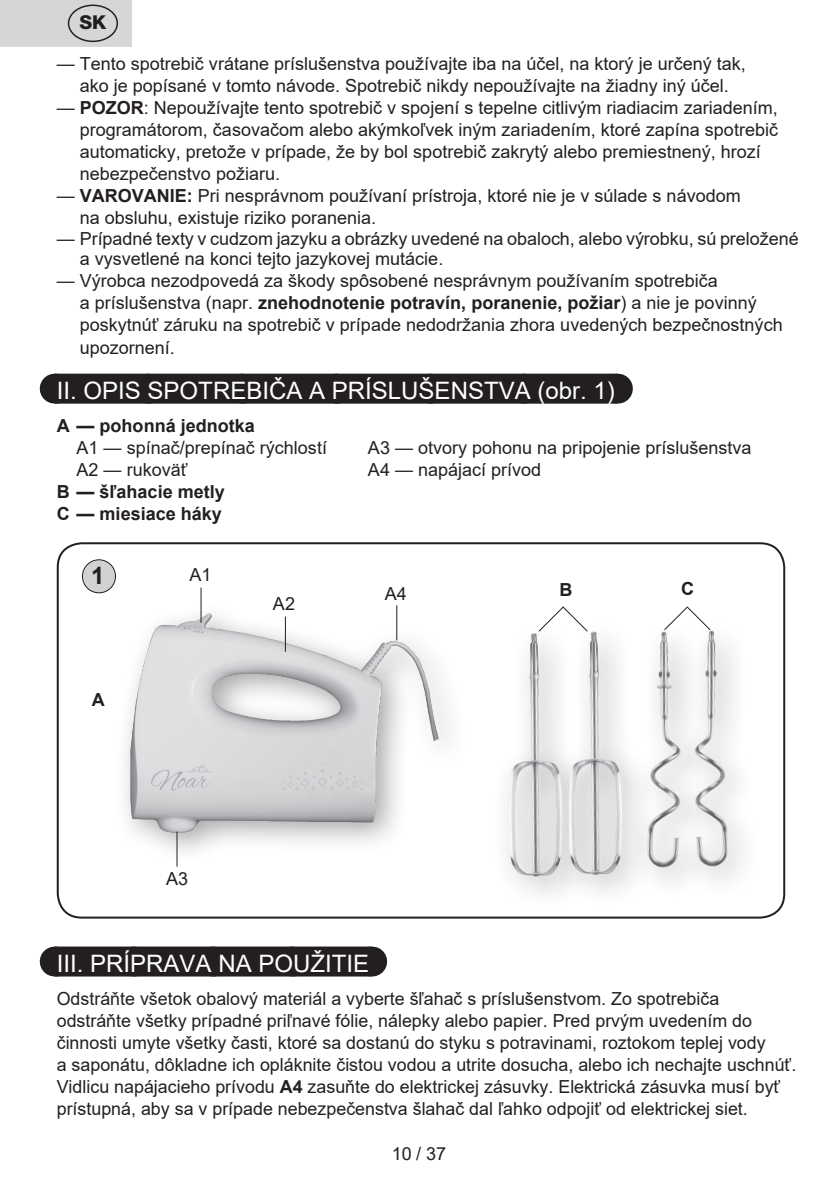
<style>
.page{position:relative;width:840px;height:1191px;background:#fff}
.page>*{position:absolute;margin:0;border:0;box-sizing:border-box;transform-origin:0 0}
.t1{font:24px "Arial";color:#fff}
.t2{font:700 24px "Arial";color:#231f20}
.t3{font:800 19.2px "Helvetica Neue OT";color:#231f20}
.t4{font:18px/22px "Arial";color:#231f20}
.t5{font:700 18px/22px "Arial";color:#231f20}
.s1{font-weight:700}
</style>
<div class="page">
<div style="left:55px;top:374px;width:561px;height:30px;background:#231f20"></div>
<svg style="left:148px;top:403px;width:421px;height:1px"></svg>
<hr style="left:616px;top:374px;width:1px;height:30px;background:#231f20">
<div style="left:55px;top:946px;width:316px;height:30px;background:#231f20"></div>
<svg style="left:134px;top:946px;width:197px;height:1px"></svg>
<hr style="left:371px;top:946px;width:1px;height:30px;background:#231f20">
<div style="left:57px;top:542px;width:727px;height:376px;border:2px solid #231f20;border-radius:24px"></div>
<img style="left:507px;top:633px;width:45px;height:257px">
<img style="left:550px;top:631px;width:76px;height:257px">
<img style="left:624px;top:631px;width:47px;height:254px">
<img style="left:671px;top:630px;width:72px;height:252px">
<img style="left:106px;top:585px;width:341px;height:259px">
<svg style="left:664px;top:606px;width:47px;height:25px"></svg>
<svg style="left:538px;top:606px;width:50px;height:26px"></svg>
<hr style="left:396px;top:605px;width:1px;height:35px;background:#231f20">
<hr style="left:200px;top:587px;width:1px;height:36px;background:#231f20">
<hr style="left:285px;top:616px;width:1px;height:35px;background:#231f20">
<hr style="left:176px;top:831px;width:1px;height:35px;background:#231f20">
<div style="left:82px;top:560px;width:33px;height:33px;background:#d1d2d4;border-radius:50%"></div>
<div style="left:82px;top:559px;width:34px;height:34px;border:1px solid #231f20;border-radius:50%"></div>
<div style="left:0;top:0;width:131px;height:47px;background:#d5d6d8"></div>
<div style="left:68px;top:5px;width:50px;height:37px;border:1px solid #231f20;border-radius:50%"></div>
<p class="t3" style="left:79px;top:11px;width:28px">SK</p>
<p class="t4" style="left:57px;top:52px;width:690px;text-align:center">— Tento spotrebič vrátane príslušenstva používajte iba na účel, na ktorý je určený tak, ako je popísané v tomto návode. Spotrebič nikdy nepoužívajte na žiadny iný účel.</p>
<p class="t4" style="left:80px;top:96px;width:699px;text-indent:-23px">— <span class="s1">POZOR</span>: Nepoužívajte tento spotrebič v spojení s tepelne citlivým riadiacim zariadením, programátorom, časovačom alebo akýmkoľvek iným zariadením, ktoré zapína spotrebič automaticky, pretože v prípade, že by bol spotrebič zakrytý alebo premiestnený, hrozí nebezpečenstvo požiaru.</p>
<p class="t4" style="left:80px;top:184px;width:662px;text-indent:-23px">— <span class="s1">VAROVANIE:</span> Pri nesprávnom používaní prístroja, ktoré nie je v súlade s návodom na obsluhu, existuje riziko poranenia.</p>
<p class="t4" style="left:80px;top:228px;width:720px;line-height:20.8px;text-indent:-23px">— Prípadné texty v cudzom jazyku a obrázky uvedené na obaloch, alebo výrobku, sú preložené a vysvetlené na konci tejto jazykovej mutácie.</p>
<p class="t4" style="left:80px;top:270px;width:704px;text-indent:-23px">— Výrobca nezodpovedá za škody spôsobené nesprávnym používaním spotrebiča<br>a príslušenstva (napr. <span class="s1">znehodnotenie potravín, poranenie, požiar</span>) a nie je povinný poskytnúť záruku na spotrebič v prípade nedodržania zhora uvedených bezpečnostných upozornení.</p>
<h1 class="t1" style="left:57px;top:374px;width:559px">II. OPIS SPOTREBIČA A PRÍSLUŠENSTVA (obr. 1)</h1>
<p class="t5" style="left:57px;top:415px;width:199px">A — pohonná jednotka</p>
<p class="t4" style="left:77px;top:437px;width:252px">A1 — spínač/prepínač rýchlostí</p>
<p class="t4" style="left:368px;top:437px;width:385px">A3 — otvory pohonu na pripojenie príslušenstva</p>
<p class="t4" style="left:77px;top:459px;width:112px">A2 — rukoväť</p>
<p class="t4" style="left:368px;top:459px;width:175px">A4 — napájací prívod</p>
<p class="t5" style="left:57px;top:481px;width:169px">B — šľahacie metly<br>C — miesiace háky</p>
<h1 class="t2" style="left:91px;top:558px;width:15px">1</h1>
<p class="t5" style="left:92px;top:688px;width:14px">A</p>
<p class="t4" style="left:189px;top:564px;width:24px">A1</p>
<p class="t4" style="left:273px;top:593px;width:24px">A2</p>
<p class="t4" style="left:166px;top:868px;width:24px">A3</p>
<p class="t4" style="left:384px;top:582px;width:24px">A4</p>
<p class="t5" style="left:559px;top:578px;width:14px">B</p>
<p class="t5" style="left:680px;top:578px;width:14px">C</p>
<h1 class="t1" style="left:57px;top:946px;width:314px">III. PRÍPRAVA NA POUŽITIE</h1>
<p class="t4" style="left:57px;top:987px;width:740px">Odstráňte všetok obalový materiál a vyberte šľahač s príslušenstvom. Zo spotrebiča odstráňte všetky prípadné priľnavé fólie, nálepky alebo papier. Pred prvým uvedením do činnosti umyte všetky časti, ktoré sa dostanú do styku s potravinami, roztokom teplej vody<br>a saponátu, dôkladne ich opláknite čistou vodou a utrite dosucha, alebo ich nechajte uschnúť.<br>Vidlicu napájacieho prívodu <span class="s1">A4</span> zasuňte do elektrickej zásuvky. Elektrická zásuvka musí byť prístupná, aby sa v prípade nebezpečenstva šlahač dal ľahko odpojiť od elektrickej siet.</p>
<p class="t4" style="left:391px;top:1142px;width:56px">10 / 37</p>
</div>
